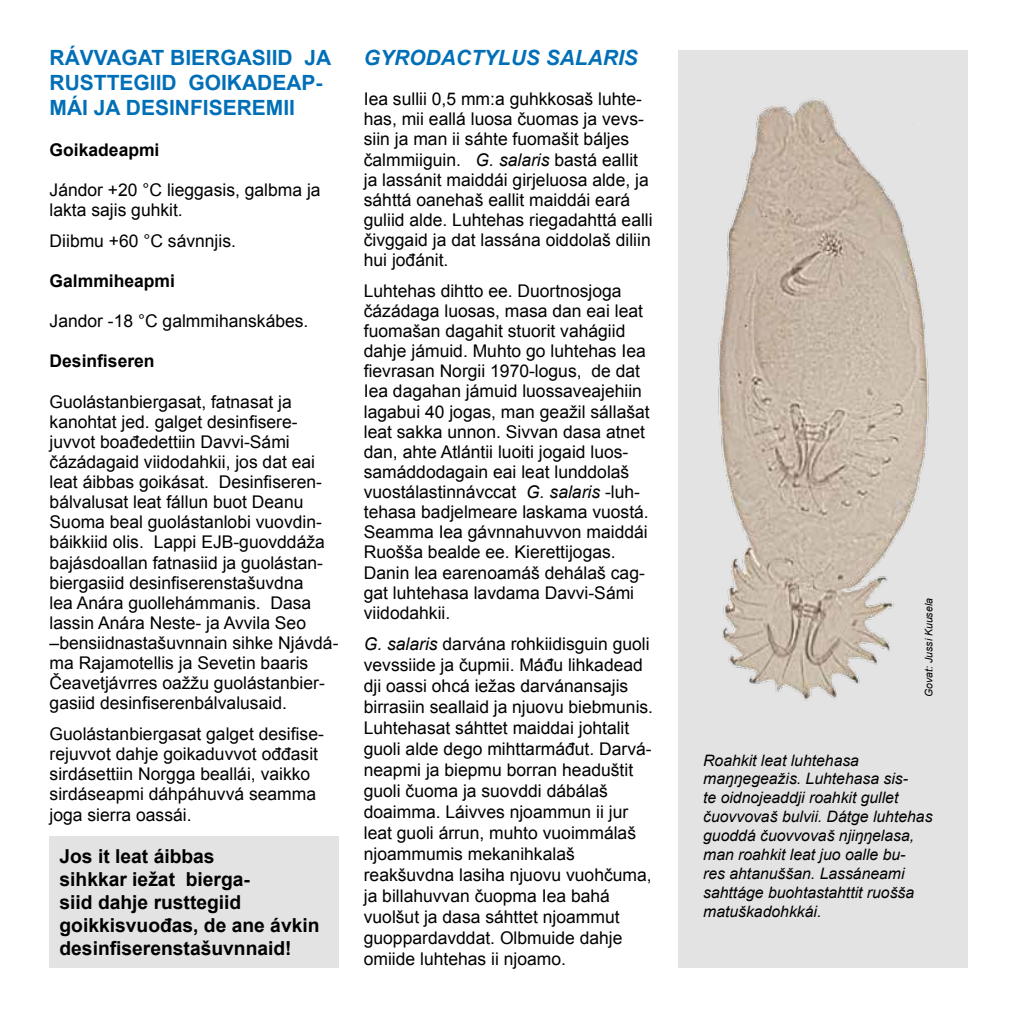
<style>
.page{position:relative;width:1017px;height:1017px;background:#fff}
.page>*{position:absolute;margin:0;border:0;box-sizing:border-box;transform-origin:0 0}
.t1{font:700 21px/25.2px "Arial";color:#006fb7}
.t2{font:italic 700 21px "Arial";color:#006fb7}
.t3{font:700 19.25px/23.1px "Arial";color:#000}
.t4{font:17.5px/20.1px "Arial";color:#000}
.t5{font:700 17.5px "Arial";color:#000}
.t6{font:italic 15.75px/18.9px "Arial";color:#000}
.t7{font:italic 10.5px "Arial";color:#000}
.s1{font-style:italic}
</style>
<div class="page">
<div style="left:678px;top:50px;width:289px;height:917px;background:#e3e3e4"></div>
<img style="left:718px;top:98px;width:211px;height:603px">
<div style="left:50px;top:836px;width:289px;height:131px;background:#e3e3e4"></div>
<p class="t1" style="left:50px;top:46px;width:283px">RÁVVAGAT BIERGASIID JA<br>RUSTTEGIID GOIKADEAP-<br>MÁI JA DESINFISEREMII</p>
<p class="t5" style="left:50px;top:138px;width:111px">Goikadeapmi</p>
<p class="t4" style="left:50px;top:180px;width:273px">Jándor +20 °C lieggasis, galbma ja lakta sajis guhkit.</p>
<p class="t4" style="left:50px;top:231px;width:188px">Diibmu +60 °C sávnnjis.</p>
<p class="t5" style="left:50px;top:269px;width:127px">Galmmiheapmi</p>
<p class="t4" style="left:50px;top:311px;width:260px">Jandor -18 °C galmmihanskábes.</p>
<p class="t5" style="left:50px;top:349px;width:107px">Desinfiseren</p>
<p class="t4" style="left:50px;top:392px;width:290px">Guolástanbiergasat, fatnasat ja kanohtat jed. galget desinfisere&shy;juvvot boađedettiin Davvi-Sámi čázádagaid viidodahkii, jos dat eai leat áibbas goikásat. Desinfiseren&shy;bálvalusat leat fállun buot Deanu Suoma beal guolástanlobi vuovdin&shy;báikkiid olis. Lappi EJB-guovddáža bajásdoallan fatnasiid ja guolástan&shy;biergasiid desinfiserenstašuvdna<br>lea Anára guollehámmanis. Dasa lassin Anára Neste- ja Avvila Seo –bensiidnastašuvnnain sihke Njávdá&shy;ma Rajamotellis ja Sevetin baaris Čeavetjávrres oažžu guolástanbier&shy;gasiid desinfiserenbálvalusaid.</p>
<p class="t4" style="left:50px;top:724px;width:276px">Guolástanbiergasat galget desifise&shy;rejuvvot dahje goikaduvvot ođđasit sirdásettiin Norgga beallái, vaikko sirdáseapmi dáhpáhuvvá seamma joga sierra oassái.</p>
<p class="t3" style="left:60px;top:845px;width:261px">Jos it leat áibbas<br>sihkkar iežat bierga-<br>siid dahje rusttegiid goikkisvuođas, de ane ávkin desinfiserenstašuvnnaid!</p>
<p class="t2" style="left:364px;top:44px;width:276px">GYRODACTYLUS SALARIS</p>
<p class="t4" style="left:364px;top:89px;width:290px">Iea sullii 0,5 mm:a guhkkosaš luhte&shy;has, mii eallá luosa čuomas ja vevs&shy;siin ja man ii sáhte fuomašit báljes čalmmiiguin. <span class="s1">G. salaris</span> bastá eallit ja lassánit maiddái girjeluosa alde, ja sáhttá oanehaš eallit maiddái eará guliid alde. Luhtehas riegadahttá ealli čivggaid ja dat lassána oiddolaš diliin hui jođánit.</p>
<p class="t4" style="left:364px;top:281px;width:287px">Luhtehas dihtto ee. Duortnosjoga čázádaga luosas, masa dan eai leat fuomašan dagahit stuorit vahágiid dahje jámuid. Muhto go luhtehas Iea fievrasan Norgii 1970-logus, de dat Iea dagahan jámuid luossaveajehiin lagabui 40 jogas, man geažil sállašat leat sakka unnon. Sivvan dasa atnet dan, ahte Atlántii luoiti jogaid luos&shy;samáddodagain eai leat lunddolaš vuostálastinnávccat <span class="s1">G. salaris</span> -luh&shy;tehasa badjelmeare laskama vuostá.<br>Seamma Iea gávnnahuvvon maiddái Ruošša bealde ee. Kierettijogas.<br>Danin lea earenoamáš dehálaš cag&shy;gat luhtehasa lavdama Davvi-Sámi viidodahkii.</p>
<p class="t4" style="left:364px;top:634px;width:291px;line-height:21px"><span class="s1">G. salaris</span> darvána rohkiidisguin guoli vevssiide ja čupmii. Máđu lihkadead dji oassi ohcá iežas darvánansajis birrasiin seallaid ja njuovu biebmunis.<br>Luhtehasat sáhttet maiddai johtalit guoli alde dego mihttarmáđut. Darvá&shy;neapmi ja biepmu borran headuštit guoli čuoma ja suovddi dábálaš doaimma. Láivves njoammun ii jur leat guoli árrun, muhto vuoimmálaš njoammumis mekanihkalaš reakšuvdna lasiha njuovu vuohčuma, ja billahuvvan čuopma Iea bahá vuolšut ja dasa sáhttet njoammut guoppardavddat. Olbmuide dahje omiide luhtehas ii njoamo.</p>
<p class="t7" style="left:922px;top:697px;width:100px;rotate:-90deg">Govat: Jussi Kuusela</p>
<p class="t6" style="left:703px;top:751px;width:231px">Roahkit leat luhtehasa maŋŋegeažis. Luhtehasa sis-<br>te oidnojeaddji roahkit gullet čuovvovaš bulvii. Dátge luhtehas guoddá čuovvovaš njiŋŋelasa, man roahkit leat juo oalle bu-<br>res ahtanuššan. Lassáneami sahttáge buohtastahttit ruošša matuškadohkkái.</p>
</div>
